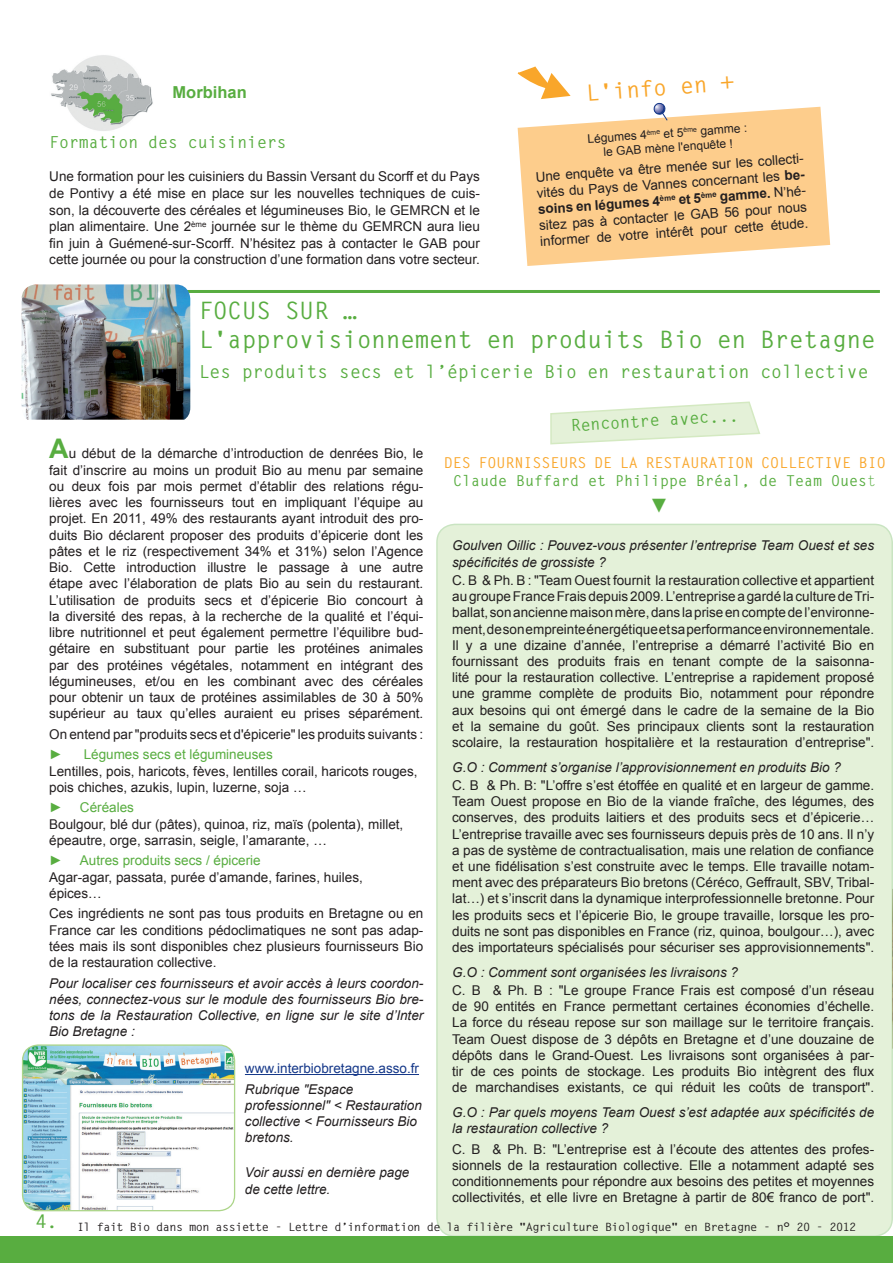
<style>
.page{position:relative;width:893px;height:1263px;background:#fff}
.page>*{position:absolute;margin:0;border:0;box-sizing:border-box;transform-origin:0 0}
.t1{font:700 24px/28.8px "Letter Gothic Std";color:#58ad40}
.t2{font:700 22.5px "Letter Gothic Std";color:#f9a62a}
.t3{font:700 19.5px "Arial";color:#58ad40}
.t4{font:700 18.6px "Letter Gothic Std";color:#58ad40;scale:1.05 1}
.t5{font:700 18px "Letter Gothic Std";color:#58ad40}
.t6{font:700 16.5px "Letter Gothic Std";color:#58ad40}
.t7{font:700 16.5px "Arial";color:#58ad40}
.t8{font:700 15px/18px "Letter Gothic Std";color:#f9a62a;text-align:center}
.t9{font:13.5px/16.2px "Arial";color:#231f20;text-align:justify}
.t10{font:italic 13.5px/16.2px "Arial";color:#231f20}
.t11{font:13.5px "Arial";color:#58ad40}
.t12{font:13.5px "Arial";color:#153889}
.t13{font:12px/14.4px "Arial";color:#231f20;text-align:center}
.t14{font:700 11.4px "Letter Gothic Std";letter-spacing:-.05em;color:#231f20;scale:1.05 1}
.s1{font-weight:700}
.s2{font-weight:700;font-size:27px;color:#58ad40}
.s3{color:#58ad40}
.s4{font-weight:400;color:#58ad40}
</style>
<div class="page">
<div style="left:0;top:1236px;width:893px;height:27px;background:#58ad40"></div>
<div style="left:437px;top:524px;width:455px;height:712px;background:#e4f1d9;border-radius:18px"></div>
<div style="left:436px;top:524px;width:457px;height:713px;border:2px solid #58ad40;border-radius:18px"></div>
<img style="left:51px;top:55px;width:102px;height:76px">
<svg style="left:518px;top:107px;width:312px;height:159px;background:#fdd49c"></svg>
<svg style="left:652px;top:102px;width:16px;height:19px"></svg>
<hr style="left:24px;top:290px;width:856px;height:3px;background:#58ad40">
<img style="left:22px;top:284px;width:168px;height:136px">
<svg style="left:550px;top:401px;width:211px;height:44px"></svg>
<img style="left:23px;top:1045px;width:212px;height:166px">
<div style="left:22px;top:1044px;width:213px;height:167px;border:1px solid #acd589;border-radius:16px"></div>
<hr style="left:245px;top:1074px;width:174px;height:1px;background:#153889">
<svg style="left:517px;top:66px;width:59px;height:43px"></svg>
<p class="t7" style="left:173px;top:81px;width:76px">Morbihan</p>
<p class="t6" style="left:49px;top:132px;width:239px">Formation des cuisiniers</p>
<p class="t9" style="left:49px;top:169px;width:432px">Une formation pour les cuisiniers du Bassin Versant du Scorff et du Pays de Pontivy a été mise en place sur les nouvelles techniques de cuis&shy;son, la découverte des céréales et légumineuses Bio, le GEMRCN et le plan alimentaire. Une 2<sup>ème</sup> journée sur le thème du GEMRCN aura lieu fin juin à Guémené-sur-Scorff. N’hésitez pas à contacter le GAB pour cette journée ou pour la construction d’une formation dans votre secteur.</p>
<h2 class="t2" style="left:585px;top:79px;width:150px;rotate:-4deg">L'info en +</h2>
<p class="t13" style="left:587px;top:132px;width:161px;rotate:-4deg">Légumes 4<sup>ème</sup> et 5<sup>ème</sup> gamme : le GAB mène l'enquête !</p>
<p class="t9" style="left:535px;top:169px;width:272px;text-align:left;rotate:-4deg">Une enquête va être menée sur les collecti&shy;vités du Pays de Vannes concernant les <span class="s1">be&shy;soins en légumes 4</span><sup>ème</sup> <span class="s1">et 5</span><sup>ème</sup> <span class="s1">gamme.</span> N’hé&shy;sitez pas à contacter le GAB 56 pour nous informer de votre intérêt pour cette étude.</p>
<h1 class="t1" style="left:199px;top:297px;width:678px">FOCUS SUR …<br>L'approvisionnement en produits Bio en Bretagne</h1>
<h3 class="t5" style="left:199px;top:361px;width:671px">Les produits secs et l’épicerie Bio en restauration collective</h3>
<p class="t9" style="left:49px;top:446px;width:376px"><span class="s2">A</span>u début de la démarche d’introduction de denrées Bio, le fait d’inscrire au moins un produit Bio au menu par semaine ou deux fois par mois permet d’établir des relations régu&shy;lières avec les fournisseurs tout en impliquant l’équipe au projet. En 2011, 49% des restaurants ayant introduit des pro&shy;duits Bio déclarent proposer des produits d’épicerie dont les pâtes et le riz (respectivement 34% et 31%) selon l’Agence Bio. Cette introduction illustre le passage à une autre étape avec l’élaboration de plats Bio au sein du restaurant.<br>L’utilisation de produits secs et d’épicerie Bio concourt à la diversité des repas, à la recherche de la qualité et l’équi&shy;libre nutritionnel et peut également permettre l’équilibre bud&shy;gétaire en substituant pour partie les protéines animales par des protéines végétales, notamment en intégrant des légumineuses, et/ou en les combinant avec des céréales pour obtenir un taux de protéines assimilables de 30 à 50% supérieur au taux qu’elles auraient eu prises séparément.</p>
<p class="t9" style="left:49px;top:726px;width:376px">On entend par "produits secs et d'épicerie" les produits suivants :</p>
<p class="t11" style="left:49px;top:746px;width:15px">►</p>
<p class="t11" style="left:84px;top:746px;width:191px">Légumes secs et légumineuses</p>
<p class="t9" style="left:49px;top:763px;width:370px">Lentilles, pois, haricots, fèves, lentilles corail, haricots rouges, pois chiches, azukis, lupin, luzerne, soja …</p>
<p class="t11" style="left:49px;top:799px;width:15px">►</p>
<p class="t11" style="left:80px;top:799px;width:56px">Céréales</p>
<p class="t9" style="left:49px;top:816px;width:356px">Boulgour, blé dur (pâtes), quinoa, riz, maïs (polenta), millet, épeautre, orge, sarrasin, seigle, l’amarante, …</p>
<p class="t11" style="left:49px;top:852px;width:15px">►</p>
<p class="t11" style="left:80px;top:852px;width:182px">Autres produits secs / épicerie</p>
<p class="t9" style="left:49px;top:869px;width:315px">Agar-agar, passata, purée d’amande, farines, huiles, épices…</p>
<p class="t9" style="left:49px;top:905px;width:376px">Ces ingrédients ne sont pas tous produits en Bretagne ou en France car les conditions pédoclimatiques ne sont pas adap&shy;tées mais ils sont disponibles chez plusieurs fournisseurs Bio de la restauration collective.</p>
<p class="t10" style="left:49px;top:975px;width:376px;text-align:justify">Pour localiser ces fournisseurs et avoir accès à leurs coordon&shy;nées, connectez-vous sur le module des fournisseurs Bio bre&shy;tons de la Restauration Collective, en ligne sur le site d’Inter Bio Bretagne :</p>
<p class="t12" style="left:245px;top:1059px;width:176px">www.interbiobretagne.asso.fr</p>
<p class="t10" style="left:245px;top:1081px;width:178px">Rubrique "Espace professionnel" &lt; Restauration collective &lt; Fournisseurs Bio bretons.</p>
<p class="t10" style="left:245px;top:1165px;width:166px">Voir aussi en dernière page de cette lettre.</p>
<p class="t6" style="left:570px;top:414px;width:170px;rotate:-3deg">Rencontre avec...</p>
<p class="t8" style="left:444px;top:453px;width:444px">DES FOURNISSEURS DE LA RESTAURATION COLLECTIVE BIO<br><span class="s3">Claude Buffard et Philippe Bréal, de Team Oues</span><span class="s4">t</span></p>
<h3 class="t3" style="left:672px;top:496px;width:21px;rotate:90deg">►</h3>
<p class="t10" style="left:452px;top:538px;width:423px">Goulven Oillic : Pouvez-vous présenter l’entreprise Team Ouest et ses spécificités de grossiste ?</p>
<p class="t9" style="left:452px;top:572px;width:424px">C. B &amp; Ph. B : "Team Ouest fournit la restauration collective et appartient au groupe France Frais depuis 2009. L’entreprise a gardé la culture de Tri&shy;ballat, son ancienne maison mère, dans la prise en compte de l’environne&shy;ment, de son empreinte énergétique et sa performance environnementale.<br>Il y a une dizaine d’année, l’entreprise a démarré l’activité Bio en fournissant des produits frais en tenant compte de la saisonna&shy;lité pour la restauration collective. L’entreprise a rapidement proposé une gramme complète de produits Bio, notamment pour répondre aux besoins qui ont émergé dans le cadre de la semaine de la Bio et la semaine du goût. Ses principaux clients sont la restauration scolaire, la restauration hospitalière et la restauration d’entreprise".</p>
<p class="t10" style="left:452px;top:759px;width:390px">G.O : Comment s’organise l’approvisionnement en produits Bio ?</p>
<p class="t9" style="left:452px;top:777px;width:424px">C. B &amp; Ph. B: "L’offre s’est étoffée en qualité et en largeur de gamme.<br>Team Ouest propose en Bio de la viande fraîche, des légumes, des conserves, des produits laitiers et des produits secs et d’épicerie… L’entreprise travaille avec ses fournisseurs depuis près de 10 ans. Il n’y a pas de système de contractualisation, mais une relation de confiance et une fidélisation s’est construite avec le temps. Elle travaille notam&shy;ment avec des préparateurs Bio bretons (Céréco, Geffrault, SBV, Tribal&shy;lat…) et s’inscrit dans la dynamique interprofessionnelle bretonne. Pour les produits secs et l’épicerie Bio, le groupe travaille, lorsque les pro&shy;duits ne sont pas disponibles en France (riz, quinoa, boulgour…), avec des importateurs spécialisés pour sécuriser ses approvisionnements".</p>
<p class="t10" style="left:452px;top:964px;width:287px">G.O : Comment sont organisées les livraisons ?</p>
<p class="t9" style="left:452px;top:982px;width:424px">C. B &amp; Ph. B : "Le groupe France Frais est composé d’un réseau de 90 entités en France permettant certaines économies d’échelle.<br>La force du réseau repose sur son maillage sur le territoire français.<br>Team Ouest dispose de 3 dépôts en Bretagne et d’une douzaine de dépôts dans le Grand-Ouest. Les livraisons sont organisées à par&shy;tir de ces points de stockage. Les produits Bio intègrent des flux de marchandises existants, ce qui réduit les coûts de transport".</p>
<p class="t10" style="left:452px;top:1104px;width:423px">G.O : Par quels moyens Team Ouest s’est adaptée aux spécificités de la restauration collective ?</p>
<p class="t9" style="left:452px;top:1141px;width:424px">C. B &amp; Ph. B: "L’entreprise est à l’écoute des attentes des profes&shy;sionnels de la restauration collective. Elle a notamment adapté ses conditionnements pour répondre aux besoins des petites et moyennes collectivités, et elle livre en Bretagne à partir de 80€ franco de port".</p>
<h3 class="t4" style="left:35px;top:1209px;width:23px">4.</h3>
<p class="t14" style="left:77px;top:1220px;width:744px">Il fait Bio dans mon assiette - Lettre d’information de la filière "Agriculture Biologique" en Bretagne - n° 20 - 2012</p>
</div>
